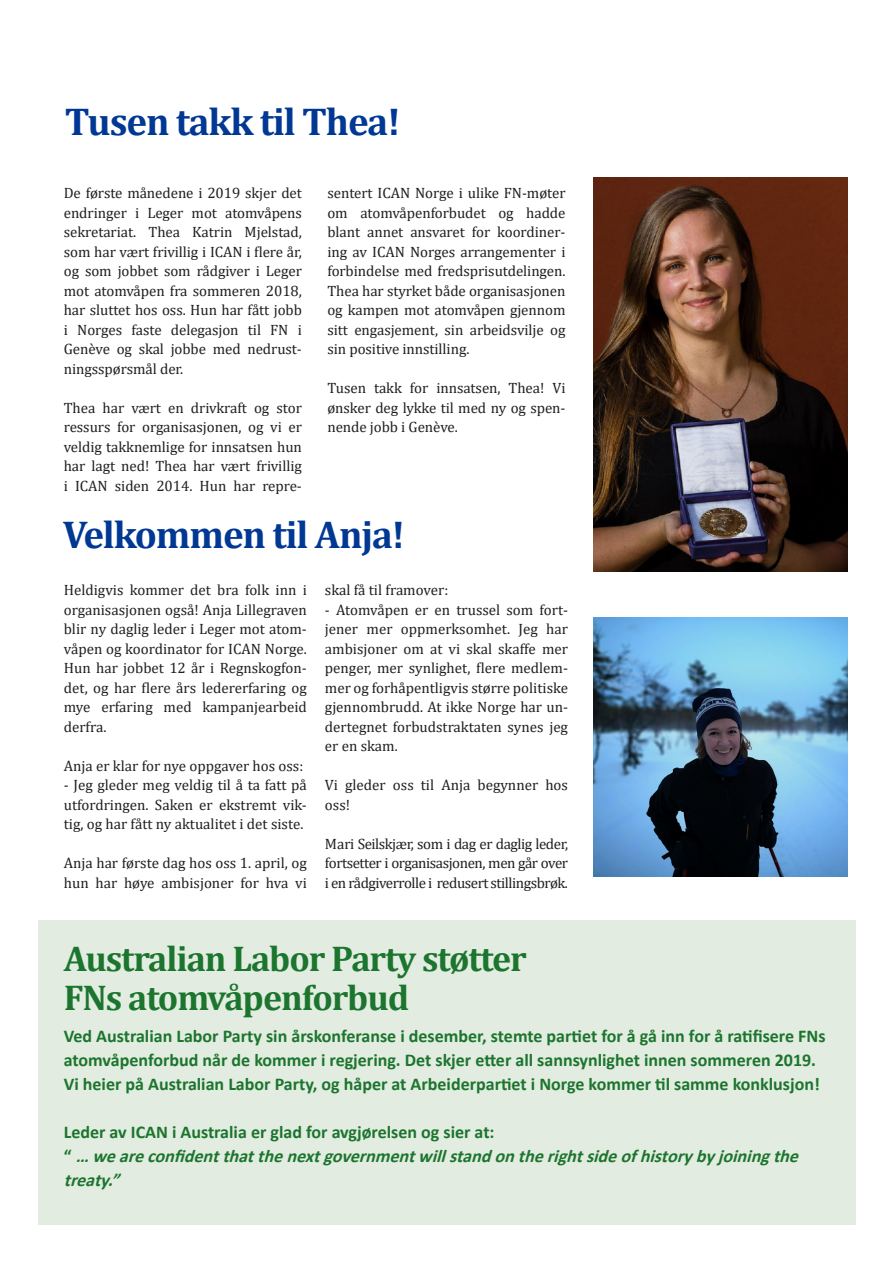
<style>
.page{position:relative;width:893px;height:1263px;background:#fff}
.page>*{position:absolute;margin:0;border:0;box-sizing:border-box;transform-origin:0 0}
.t1{font:700 39px "Cambria";letter-spacing:-.03em;color:#003894}
.t2{font:700 36px/39px "Cambria";letter-spacing:-.03em;color:#1c752e}
.t3{font:700 18px/24px "Calibri";color:#1c752e}
.t4{font:italic 700 18px/24px "Calibri";color:#1c752e}
.t5{font:15px/19.5px "Cambria";letter-spacing:-.005em;color:#231f20;text-align:justify}
.s1{font-style:normal}
</style>
<div class="page">
<img style="left:594px;top:177px;width:254px;height:395px">
<img style="left:594px;top:618px;width:254px;height:258px">
<div style="left:38px;top:920px;width:817px;height:305px;background:#e2ece0"></div>
<p class="t1" style="left:65px;top:94px;width:337px">Tusen takk til Thea!</p>
<p class="t5" style="left:64px;top:183px;width:240px">De første månedene i 2019 skjer det endringer i Leger mot atomvåpens sekretariat. Thea Katrin Mjelstad, som har vært frivillig i ICAN i flere år, og som jobbet som rådgiver i Leger mot atomvåpen fra sommeren 2018, har sluttet hos oss. Hun har fått jobb i Norges faste delegasjon til FN i Genève og skal jobbe med nedrust&shy;ningsspørsmål der.</p>
<p class="t5" style="left:64px;top:398px;width:240px">Thea har vært en drivkraft og stor ressurs for organisasjonen, og vi er veldig takknemlige for innsatsen hun har lagt ned! Thea har vært frivillig i ICAN siden 2014. Hun har repre-</p>
<p class="t5" style="left:327px;top:183px;width:240px">sentert ICAN Norge i ulike FN-møter om atomvåpenforbudet og hadde blant annet ansvaret for koordiner&shy;ing av ICAN Norges arrangementer i forbindelse med fredsprisutdelingen.<br>Thea har styrket både organisasjonen og kampen mot atomvåpen gjennom sitt engasjement, sin arbeidsvilje og sin positive innstilling.</p>
<p class="t5" style="left:327px;top:378px;width:240px">Tusen takk for innsatsen, Thea! Vi ønsker deg lykke til med ny og spen&shy;nende jobb i Genève.</p>
<p class="t1" style="left:63px;top:507px;width:344px">Velkommen til Anja!</p>
<p class="t5" style="left:64px;top:580px;width:245px">Heldigvis kommer det bra folk inn i organisasjonen også! Anja Lillegraven blir ny daglig leder i Leger mot atom&shy;våpen og koordinator for ICAN Norge.<br>Hun har jobbet 12 år i Regnskogfon&shy;det, og har flere års ledererfaring og mye erfaring med kampanjearbeid derfra.</p>
<p class="t5" style="left:64px;top:756px;width:241px">Anja er klar for nye oppgaver hos oss:</p>
<p class="t5" style="left:64px;top:775px;width:245px">- Jeg gleder meg veldig til å ta fatt på utfordringen. Saken er ekstremt vik&shy;tig, og har fått ny aktualitet i det siste.</p>
<p class="t5" style="left:64px;top:853px;width:245px">Anja har første dag hos oss 1. april, og hun har høye ambisjoner for hva vi</p>
<p class="t5" style="left:325px;top:580px;width:125px">skal få til framover:</p>
<p class="t5" style="left:325px;top:600px;width:245px">- Atomvåpen er en trussel som fort&shy;jener mer oppmerksomhet. Jeg har ambisjoner om at vi skal skaffe mer penger, mer synlighet, flere medlem&shy;mer og forhåpentligvis større politiske gjennombrudd. At ikke Norge har un&shy;dertegnet forbudstraktaten synes jeg er en skam.</p>
<p class="t5" style="left:325px;top:775px;width:245px">Vi gleder oss til Anja begynner hos oss!</p>
<p class="t5" style="left:325px;top:834px;width:245px">Mari Seilskjær, som i dag er daglig leder, fortsetter i organisasjonen, men går over i en rådgiverrolle i redusert stillingsbrøk.</p>
<p class="t2" style="left:64px;top:938px;width:464px">Australian Labor Party støtter<br>FNs atomvåpenforbud</p>
<p class="t3" style="left:64px;top:1023px;width:763px">Ved Australian Labor Party sin årskonferanse i desember, stemte partiet for å gå inn for å ratifisere FNs atomvåpenforbud når de kommer i regjering. Det skjer etter all sannsynlighet innen sommeren 2019.<br>Vi heier på Australian Labor Party, og håper at Arbeiderpartiet i Norge kommer til samme konklusjon!</p>
<p class="t3" style="left:64px;top:1119px;width:432px">Leder av ICAN i Australia er glad for avgjørelsen og sier at:</p>
<p class="t4" style="left:64px;top:1143px;width:742px"><span class="s1">“</span> … weareconfidentthatthenextgovernmentwillstandontherightsideofhistorybyjoiningthe treaty.”</p>
</div>
